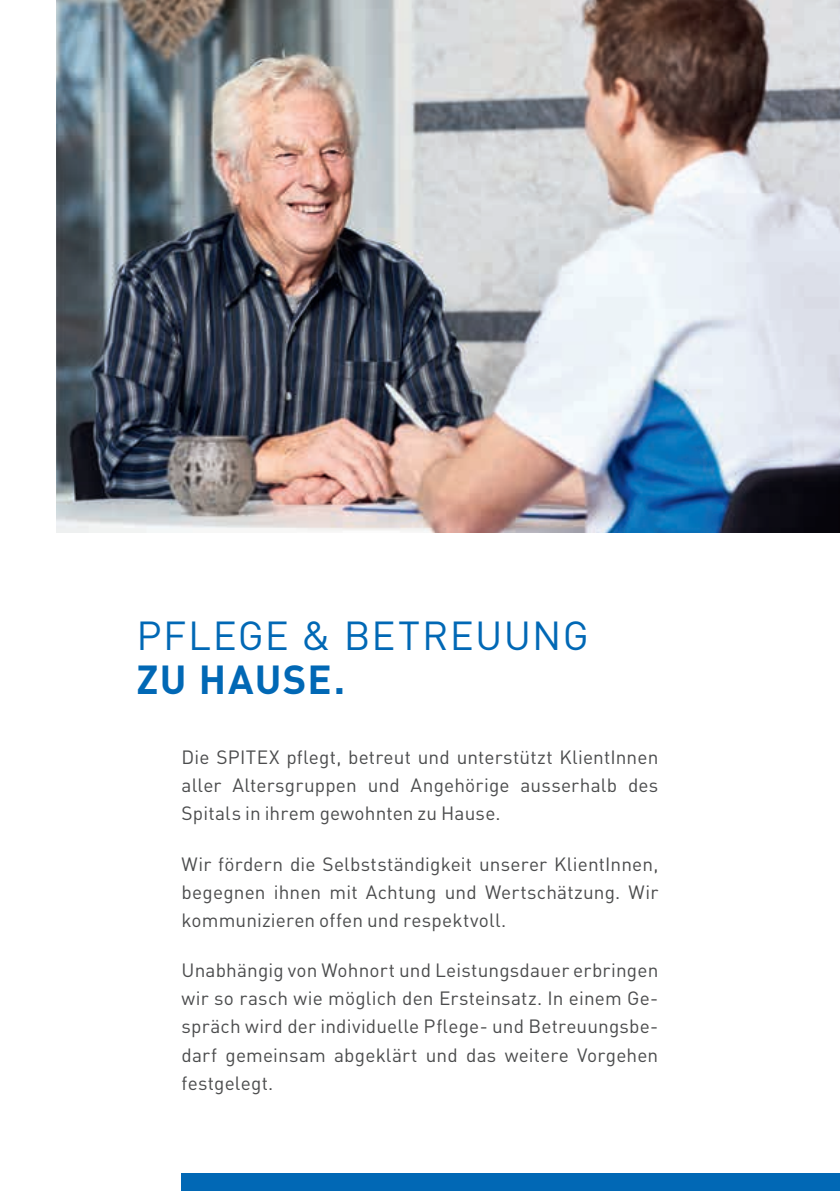
<style>
.page{position:relative;width:840px;height:1191px;background:#fff}
.page>*{position:absolute;margin:0;border:0;box-sizing:border-box;transform-origin:0 0}
.t1{font:40px "DIN Pro";letter-spacing:.035em;color:#0168b5}
.t2{font:700 40px "DIN Pro";letter-spacing:.035em;color:#0168b5}
.t3{font:19px/28px "DIN Pro";letter-spacing:.01em;color:#4b4c4d;text-align:justify}
</style>
<div class="page">
<div style="left:181px;top:1174px;width:658px;height:17px;background:#0168b5"></div>
<img style="left:57px;top:0;width:782px;height:532px">
<h1 class="t1" style="left:136px;top:608px;width:453px">PFLEGE &amp; BETREUUNG</h1>
<h1 class="t2" style="left:136px;top:652px;width:210px">ZU HAUSE.</h1>
<p class="t3" style="left:181px;top:742px;width:478px">Die SPITEX pflegt, betreut und unterstützt KlientInnen aller Altersgruppen und Angehörige ausserhalb des Spitals in ihrem gewohnten zu Hause.</p>
<p class="t3" style="left:181px;top:849px;width:478px">Wir fördern die Selbstständigkeit unserer KlientInnen, begegnen ihnen mit Achtung und Wertschätzung. Wir kommunizieren offen und respektvoll.</p>
<p class="t3" style="left:181px;top:955px;width:478px">Unabhängig von Wohnort und Leistungsdauer erbringen wir so rasch wie möglich den Ersteinsatz. In einem Ge&shy;spräch wird der individuelle Pflege- und Betreuungsbe&shy;darf gemeinsam abgeklärt und das weitere Vorgehen festgelegt.</p>
</div>
